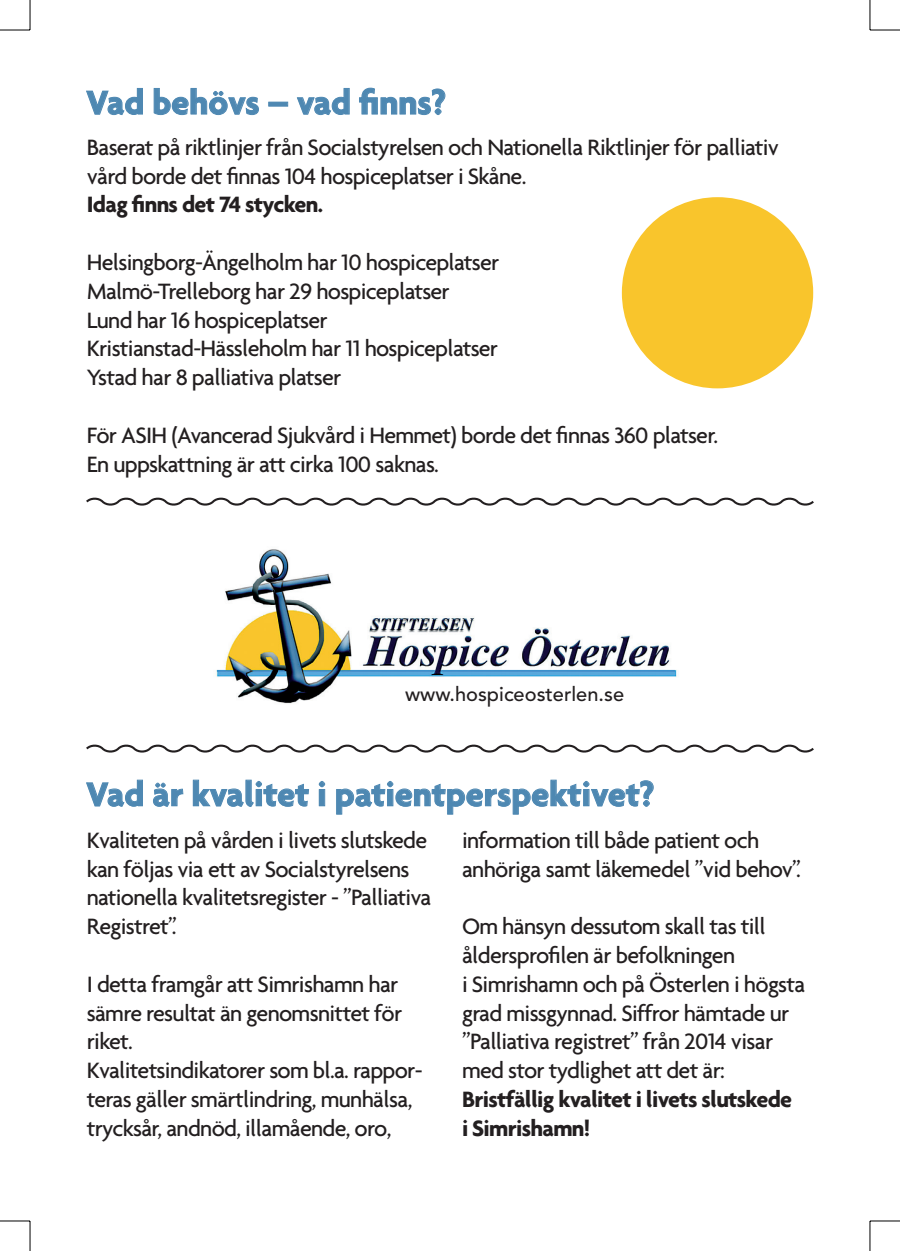
<style>
.page{position:relative;width:900px;height:1251px;background:#fff}
.page>*{position:absolute;margin:0;border:0;box-sizing:border-box;transform-origin:0 0}
.t1{font:700 36px "Agenda";color:#4e88b2}
.t2{font:500 24px/28.8px "Agenda";letter-spacing:-.03em;color:#231f20}
.t3{font:700 24px/28.8px "Agenda";letter-spacing:-.03em;color:#231f20}
.t4{font:500 20px "Avenir LT Std";color:#231f20}
</style>
<div class="page">
<div style="left:621px;top:197px;width:191px;height:191px;background:#f9c52c;border-radius:50%"></div>
<svg style="left:86px;top:88px;width:57px;height:28px"></svg>
<svg style="left:153px;top:88px;width:106px;height:28px"></svg>
<div style="left:268px;top:102px;width:20px;height:5px;border:1px solid #4e88b2"></div>
<svg style="left:297px;top:88px;width:53px;height:28px"></svg>
<svg style="left:359px;top:87px;width:86px;height:29px"></svg>
<svg style="left:86px;top:779px;width:57px;height:28px"></svg>
<svg style="left:153px;top:782px;width:31px;height:25px"></svg>
<svg style="left:192px;top:779px;width:62px;height:28px"></svg>
<div style="left:255px;top:781px;width:7px;height:6px;border:1px solid #4e88b2;border-radius:50%"></div>
<div style="left:255px;top:789px;width:7px;height:17px;border:1px solid #4e88b2"></div>
<svg style="left:263px;top:783px;width:46px;height:24px"></svg>
<div style="left:318px;top:781px;width:7px;height:6px;border:1px solid #4e88b2;border-radius:50%"></div>
<div style="left:319px;top:789px;width:6px;height:17px;border:1px solid #4e88b2"></div>
<svg style="left:336px;top:779px;width:245px;height:36px"></svg>
<div style="left:582px;top:781px;width:7px;height:6px;border:1px solid #4e88b2;border-radius:50%"></div>
<div style="left:583px;top:789px;width:6px;height:17px;border:1px solid #4e88b2"></div>
<svg style="left:591px;top:780px;width:63px;height:27px"></svg>
<img style="left:216px;top:549px;width:461px;height:155px">
<svg style="left:86px;top:744px;width:728px;height:9px"></svg>
<svg style="left:86px;top:497px;width:728px;height:9px"></svg>
<hr style="left:0;top:30px;width:30px;height:1px;background:#000">
<hr style="left:869px;top:30px;width:30px;height:1px;background:#000">
<hr style="left:0;top:1220px;width:30px;height:1px;background:#000">
<hr style="left:869px;top:1220px;width:30px;height:1px;background:#000">
<hr style="left:30px;top:0;width:1px;height:30px;background:#000">
<hr style="left:30px;top:1221px;width:1px;height:30px;background:#000">
<hr style="left:869px;top:0;width:1px;height:30px;background:#000">
<hr style="left:869px;top:1221px;width:1px;height:30px;background:#000">
<h1 class="t1" style="left:87px;top:80px;width:361px">Vad behövs – vad finns?</h1>
<p class="t2" style="left:87px;top:132px;width:693px">Baserat på riktlinjer från Socialstyrelsen och Nationella Riktlinjer för palliativ vård borde det finnas 104 hospiceplatser i Skåne.</p>
<p class="t3" style="left:87px;top:190px;width:237px">Idag finns det 74 stycken.</p>
<p class="t2" style="left:87px;top:247px;width:414px">Helsingborg-Ängelholm har 10 hospiceplatser Malmö-Trelleborg har 29 hospiceplatser Lund har 16 hospiceplatser Kristianstad-Hässleholm har 11 hospiceplatser Ystad har 8 palliativa platser</p>
<p class="t2" style="left:87px;top:420px;width:632px">För ASIH (Avancerad Sjukvård i Hemmet) borde det finnas 360 platser.<br>En uppskattning är att cirka 100 saknas.</p>
<p class="t4" style="left:405px;top:683px;width:220px">www.hospiceosterlen.se</p>
<h1 class="t1" style="left:87px;top:772px;width:569px">Vad är kvalitet i patientperspektivet?</h1>
<p class="t2" style="left:87px;top:825px;width:346px">Kvaliteten på vården i livets slutskede kan följas via ett av Socialstyrelsens nationella kvalitetsregister - ”Palliativa Registret”.</p>
<p class="t2" style="left:87px;top:969px;width:337px">I detta framgår att Simrishamn har sämre resultat än genomsnittet för riket.<br>Kvalitetsindikatorer som bl.a. rappor&shy;teras gäller smärtlindring, munhälsa, trycksår, andnöd, illamående, oro,</p>
<p class="t2" style="left:462px;top:825px;width:340px">information till både patient och anhöriga samt läkemedel ”vid behov”.</p>
<p class="t2" style="left:462px;top:911px;width:345px">Om hänsyn dessutom skall tas till åldersprofilen är befolkningen<br>i Simrishamn och på Österlen i högsta grad missgynnad. Siffror hämtade ur ”Palliativa registret” från 2014 visar med stor tydlighet att det är:</p>
<p class="t3" style="left:462px;top:1084px;width:331px">Bristfällig kvalitet i livets slutskede i Simrishamn!</p>
</div>
